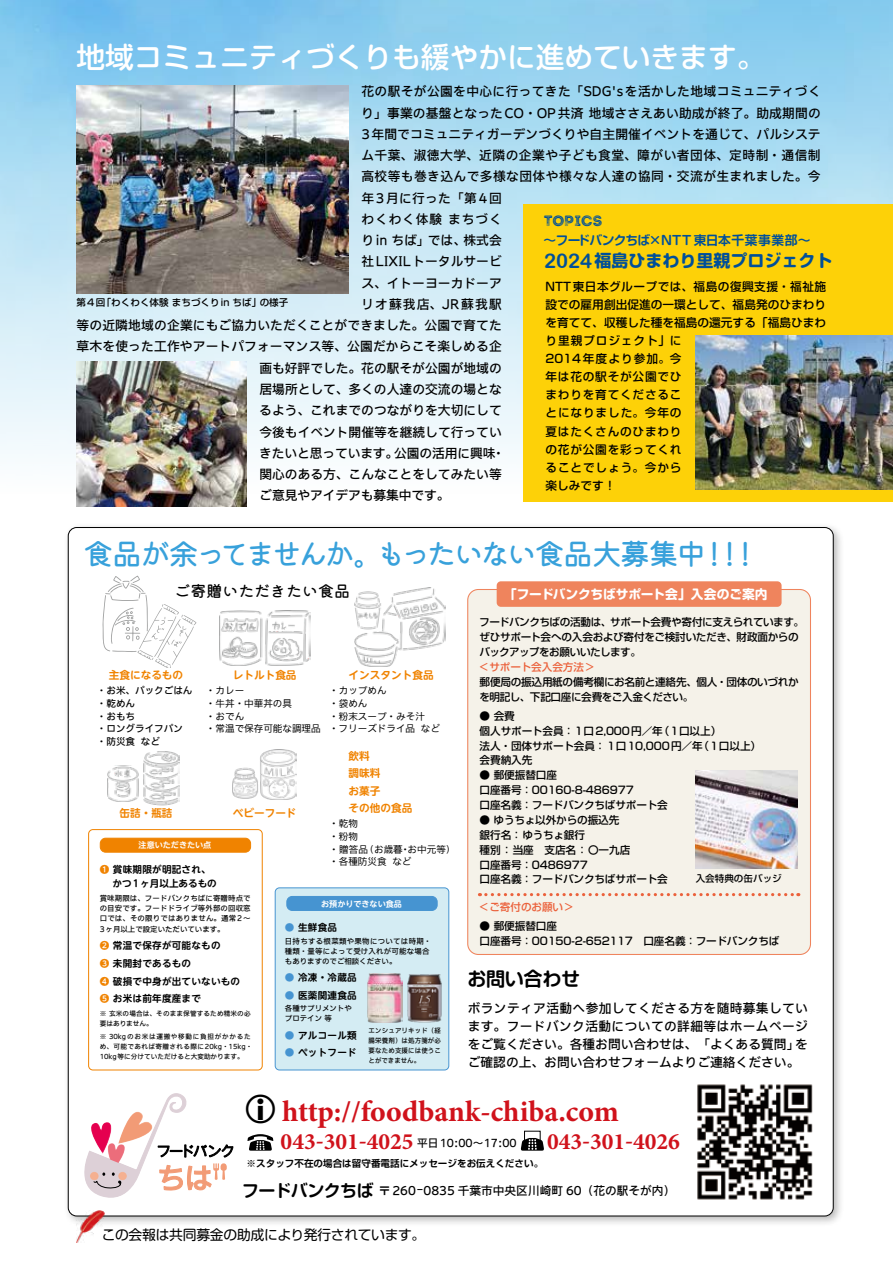
<style>
.page{position:relative;width:893px;height:1263px;background:#fff}
.page>*{position:absolute;margin:0;border:0;box-sizing:border-box;transform-origin:0 0}
.t1{font:29.7px "Mamelon 5 Hi Regular";letter-spacing:-.09em;color:#38a1db}
.t2{font:700 29.7px "Minion Pro";color:#d0121b}
.t3{font:500 28.65px "Soft Go Std";color:#fff}
.t4{font:700 23.4px "Minion Pro";color:#d0121b}
.t5{font:700 19.2px "Soft Go Std De";letter-spacing:-.025em;color:#000}
.t6{font:700 16.95px "Soft Go Std";color:#004f99}
.t7{font:15.9px "Mamelon 5 Hi Regular";color:#000}
.t8{font:14.85px "Intro Rust G Base 2 Line";letter-spacing:.01em;color:#004f99}
.t9{font:13.8px "Soft Go Std";letter-spacing:-.025em;color:#000}
.t10{font:500 12.75px/18.1px "Iwa UCDA Goth Std";letter-spacing:.005em;color:#000;text-align:justify}
.t11{font:500 12.75px "Iwa UCDA Goth Std";letter-spacing:.025em;color:#000}
.t12{font:500 12.75px "Iwa UCDA Goth Std";letter-spacing:.035em;color:#000}
.t13{font:500 12.75px "Iwa UCDA Goth Std";letter-spacing:.03em;color:#000}
.t14{font:700 12.75px "Soft Go Std De";letter-spacing:-.03em;color:#004f99}
.t15{font:700 12.75px "Soft Go Std";letter-spacing:-.015em;color:#fff}
.t16{font:500 12.75px "Iwa UCDA Goth Std";letter-spacing:.08em;color:#000}
.t17{font:500 12.75px "Iwa UCDA Goth Std";letter-spacing:.09em;color:#000}
.t18{font:500 12.75px "Iwa UCDA Goth Std";letter-spacing:.065em;color:#000}
.t19{font:500 11.7px/18px "Soft Go Std";letter-spacing:.065em;color:#000}
.t20{font:500 11.7px "Iwa UCDA Goth Std";color:#000}
.t21{font:500 10.65px/14.9px "Soft Go Std";letter-spacing:-.02em;color:#000}
.t22{font:700 10.65px/17.4px "UD Shin M Go Pr 6 N De";color:#f08300}
.t23{font:500 10.65px "Iwa UCDA Goth Std";color:#000}
.t24{font:500 10.65px "Soft Go Std";letter-spacing:-.01em;color:#eb613b}
.t25{font:700 9.6px/18px "UD Shin M Go Pr 6 N De";letter-spacing:.025em;color:#000}
.t26{font:9.6px/12.8px "Iwa UCDA Goth Std R2";color:#000}
.t27{font:500 9.6px/12.8px "Iwa UCDA Goth Std";color:#000}
.t28{font:500 9.6px "Soft Go Std";color:#000}
.t29{font:700 9.6px "Soft Go Std De";color:#000}
.t30{font:700 8.1px "UD Shin M Go Pr 6 N De";color:#fff}
.t31{font:500 7.5px/10.2px "Iwa UCDA Goth Std";letter-spacing:.015em;color:#000}
.t32{font:500 6.6px/10.1px "Iwa UCDA Goth Std";letter-spacing:.015em;color:#000}
.t33{font:500 6.6px/10.1px "Iwa UCDA Goth Std";letter-spacing:.055em;color:#000}
.s1{font-family:"Arial Rounded MT Bold";font-weight:400;font-size:20.25px}
.s2{color:#f08300}
.s3{color:#4694d1}
.s4{font-family:"Minion Pro";font-weight:700;font-size:23.4px;color:#d0121b}
.s5{font-family:"Soft Go Std De";font-weight:700;font-size:16.95px}
</style>
<div class="page">
<img style="left:0;top:0;width:893px;height:497px">
<div style="left:523px;top:204px;width:370px;height:298px;background:#fdd108"></div>
<div style="left:63px;top:522px;width:782px;height:705px;background:#000;opacity:.29"></div>
<div style="left:68px;top:527px;width:765px;height:689px;background:#fff;border-radius:9px"></div>
<div style="left:88px;top:829px;width:175px;height:241px;border:1px solid #f08300;border-radius:4px"></div>
<div style="left:275px;top:888px;width:174px;height:182px;background:#d4ecf3;border-radius:4px"></div>
<div style="left:275px;top:887px;width:174px;height:183px;border:1px solid #4694d1;border-radius:4px"></div>
<div style="left:100px;top:838px;width:151px;height:14px;background:#f08300;border-radius:5px"></div>
<div style="left:100px;top:838px;width:151px;height:15px;border:1px solid #f08300;border-radius:5px"></div>
<div style="left:287px;top:896px;width:150px;height:14px;background:#4694d1;border-radius:5px"></div>
<div style="left:286px;top:896px;width:152px;height:15px;border:1px solid #4694d1;border-radius:5px"></div>
<img style="left:367px;top:974px;width:36px;height:48px">
<img style="left:407px;top:974px;width:35px;height:48px">
<img style="left:233px;top:749px;width:64px;height:50px">
<svg style="left:102px;top:576px;width:94px;height:92px"></svg>
<img style="left:354px;top:588px;width:91px;height:78px">
<img style="left:219px;top:610px;width:91px;height:55px">
<img style="left:143px;top:751px;width:37px;height:55px">
<img style="left:108px;top:766px;width:31px;height:36px">
<img style="left:77px;top:1211px;width:27px;height:31px">
<div style="left:468px;top:589px;width:342px;height:365px;background:#f5f2e9;border-radius:11px"></div>
<div style="left:497px;top:581px;width:285px;height:26px;background:#ef845d;border-radius:4px"></div>
<img style="left:696px;top:771px;width:102px;height:98px">
<svg style="left:486px;top:893px;width:313px;height:3px"></svg>
<svg style="left:521px;top:1138px;width:23px;height:13px"></svg>
<div style="left:524px;top:1131px;width:17px;height:11px;border:1px solid #000"></div>
<svg style="left:84px;top:1093px;width:150px;height:105px"></svg>
<img style="left:77px;top:85px;width:272px;height:208px">
<img style="left:77px;top:362px;width:170px;height:144px">
<img style="left:695px;top:336px;width:198px;height:153px">
<svg style="left:247px;top:1134px;width:26px;height:17px"></svg>
<img style="left:697px;top:1084px;width:116px;height:116px">
<h2 class="t3" style="left:77px;top:36px;width:690px">地域コミュニティづくりも緩やかに進めていきます。</h2>
<p class="t11" style="left:361px;top:82px;width:461px">花の駅そが公園を中心に行ってきた「SDG'sを活かした地域コミュニティづく</p>
<p class="t10" style="left:361px;top:103px;width:461px">り」事業の基盤となったCO・OP共済 地域ささえあい助成が終了。助成期間の</p>
<p class="t10" style="left:361px;top:124px;width:461px">3年間でコミュニティガーデンづくりや自主開催イベントを通じて、パルシステ</p>
<p class="t12" style="left:361px;top:146px;width:461px">ム千葉、淑徳大学、近隣の企業や子ども食堂、障がい者団体、定時制・通信制</p>
<p class="t13" style="left:361px;top:167px;width:461px">高校等も巻き込んで多様な団体や様々な人達の協同・交流が生まれました。今</p>
<p class="t16" style="left:361px;top:188px;width:142px">年3月に行った「第4回</p>
<p class="t18" style="left:361px;top:210px;width:142px">わくわく体験 まちづく</p>
<p class="t10" style="left:361px;top:230px;width:142px">りin ちば」では、株式会</p>
<p class="t10" style="left:361px;top:252px;width:142px">社LIXILトータルサービ</p>
<p class="t10" style="left:361px;top:273px;width:142px">ス、イトーヨーカドーア</p>
<p class="t17" style="left:361px;top:295px;width:142px">リオ蘇我店、JR蘇我駅</p>
<p class="t10" style="left:77px;top:315px;width:427px">等の近隣地域の企業にもご協力いただくことができました。公園で育てた</p>
<p class="t10" style="left:77px;top:337px;width:427px">草木を使った工作やアートパフォーマンス等、公園だからこそ楽しめる企</p>
<p class="t10" style="left:259px;top:358px;width:244px">画も好評でした。花の駅そが公園が地域の</p>
<p class="t10" style="left:259px;top:379px;width:244px">居場所として、多くの人達の交流の場とな</p>
<p class="t10" style="left:259px;top:400px;width:244px">るよう、これまでのつながりを大切にして</p>
<p class="t10" style="left:259px;top:422px;width:244px">今後もイベント開催等を継続して行ってい</p>
<p class="t10" style="left:259px;top:443px;width:247px">きたいと思っています。公園の活用に興味・</p>
<p class="t10" style="left:259px;top:464px;width:244px">関心のある方、こんなことをしてみたい等</p>
<p class="t10" style="left:259px;top:486px;width:192px">ご意見やアイデアも募集中です。</p>
<p class="t8" style="left:544px;top:212px;width:60px">TOPICS</p>
<p class="t14" style="left:544px;top:231px;width:269px">〜フードバンクちば×NTT 東日本千葉事業部〜</p>
<h3 class="t6" style="left:544px;top:249px;width:290px"><span class="s1">2024</span>福島ひまわり里親プロジェクト</h3>
<p class="t19" style="left:546px;top:277px;width:282px">NTT東日本グループでは､福島の復興支援・福祉施設での雇用創出促進の一環として、福島発のひまわりを育てて、収穫した種を福島の還元する「福島ひまわり里親プロジェクト」に<br>2014年度より参加。今<br>年は花の駅そが公園でひ<br>まわりを育てくださるこ<br>とになりました。今年の<br>夏はたくさんのひまわり<br>の花が公園を彩ってくれ<br>ることでしょう。今から<br>楽しみです！</p>
<p class="t28" style="left:77px;top:296px;width:213px">第4回「わくわく体験 まちづくりin ちば」の様子</p>
<h1 class="t1" style="left:84px;top:535px;width:678px">食品が余ってませんか。もったいない食品大募集中！！！</h1>
<p class="t7" style="left:175px;top:581px;width:177px">ご寄贈いただきたい食品</p>
<p class="t22" style="left:109px;top:666px;width:76px">主食になるもの</p>
<p class="t27" style="left:97px;top:683px;width:97px">・お米、パックごはん・乾めん<br>・おもち<br>・ロングライフパン・防災食 など</p>
<p class="t22" style="left:233px;top:666px;width:65px">レトルト食品</p>
<p class="t26" style="left:206px;top:683px;width:116px">・カレー<br>・牛丼・中華丼の具<br>・おでん<br>・常温で保存可能な調理品</p>
<p class="t22" style="left:349px;top:666px;width:87px">インスタント食品</p>
<p class="t26" style="left:329px;top:683px;width:112px">・カップめん<br>・袋めん<br>・粉末スープ・みそ汁<br>・フリーズドライ品 など</p>
<p class="t22" style="left:349px;top:746px;width:65px">飲料<br>調味料<br>お菓子<br>その他の食品</p>
<p class="t26" style="left:329px;top:816px;width:128px">・乾物<br>・粉物<br>・ 贈答品（お歳暮・お中元等）・各種防災食 など</p>
<p class="t22" style="left:233px;top:804px;width:65px">ベビーフード</p>
<p class="t22" style="left:119px;top:804px;width:55px">缶詰・瓶詰</p>
<p class="t30" style="left:139px;top:838px;width:74px">注意いただきたい点</p>
<p class="t25" style="left:112px;top:861px;width:106px;line-height:14.4px;text-indent:-13px"><span class="s2">❶</span> 賞味期限が明記され、かつ1ヶ月以上あるもの</p>
<p class="t31" style="left:100px;top:892px;width:152px;text-align:justify">賞味期限は、フードバンクちばに寄贈時点での目安です。フードドライブ等外部の回収窓口では、その限りではありません。通常2〜3ヶ月以上で設定いただいています。</p>
<p class="t25" style="left:100px;top:935px;width:142px"><span class="s2">❷</span> 常温で保存が可能なもの<br><span class="s2">❸</span> 未開封であるもの<br><span class="s2">❹</span> 破損で中身が出ていないもの<br><span class="s2">❺</span> お米は前年度産まで</p>
<p class="t32" style="left:100px;top:1008px;width:152px">※ 玄米の場合は、そのまま保管するため精米の必要はありません。</p>
<p class="t33" style="left:100px;top:1031px;width:154px">※ 30kgのお米は運搬や移動に負担がかかるため、可能であれば寄贈される際に20kg・15kg・<br>10kg等に分けていただけると大変助かります。</p>
<p class="t30" style="left:321px;top:896px;width:82px">お預かりできない食品</p>
<p class="t25" style="left:285px;top:918px;width:54px"><span class="s3">●</span> 生鮮食品</p>
<p class="t31" style="left:285px;top:935px;width:148px">日持ちする根菜類や果物については時期・種類・量等によって受け入れが可能な場合もありますのでご相談ください。</p>
<p class="t25" style="left:285px;top:968px;width:73px"><span class="s3">●</span> 冷凍・冷蔵品</p>
<p class="t25" style="left:285px;top:985px;width:73px"><span class="s3">●</span> 医薬関連食品</p>
<p class="t31" style="left:285px;top:1003px;width:68px">各種サプリメントやプロテイン 等</p>
<p class="t25" style="left:285px;top:1025px;width:73px"><span class="s3">●</span> アルコール類</p>
<p class="t25" style="left:285px;top:1043px;width:73px"><span class="s3">●</span> ペットフード</p>
<p class="t32" style="left:369px;top:1025px;width:74px;text-align:justify">エンシュアリキッド（経腸栄養剤）は処方箋が必要なため支援には使うことができません。</p>
<p class="t15" style="left:504px;top:585px;width:265px">「フードバンクちばサポート会」入会のご案内</p>
<p class="t21" style="left:479px;top:614px;width:326px">フードバンクちばの活動は、サポート会費や寄付に支えられています。ぜひサポート会への入会および寄付をご検討いただき、財政面からのバックアップをお願いいたします。</p>
<p class="t24" style="left:480px;top:659px;width:116px">&lt;サポート会入会方法&gt;</p>
<p class="t21" style="left:479px;top:673px;width:321px">郵便局の振込用紙の備考欄にお名前と連絡先、個人・団体のいづれかを明記し、下記口座に会費をご入金ください。</p>
<p class="t21" style="left:480px;top:707px;width:283px">● 会費<br>個人サポート会員：１口2,000円／年（１口以上）<br>法人・団体サポート会員： １口10,000円／年（１口以上）会費納入先</p>
<p class="t21" style="left:480px;top:767px;width:190px">● 郵便振替口座<br>口座番号：00160-8-486977<br>口座名義：フードバンクちばサポート会</p>
<p class="t21" style="left:480px;top:811px;width:190px">● ゆうちょ以外からの振込先<br>銀行名： ゆうちょ銀行<br>種別 ： 当座　支店名 ： 〇一九店<br>口座番号：0486977<br>口座名義：フードバンクちばサポート会</p>
<p class="t24" style="left:480px;top:899px;width:95px">&lt;ご寄付のお願い&gt;</p>
<p class="t21" style="left:480px;top:918px;width:301px">● 郵便振替口座<br>口座番号：00150-2-652117 口座名義：フードバンクちば</p>
<p class="t28" style="left:696px;top:872px;width:88px">入会特典の缶バッジ</p>
<h3 class="t5" style="left:467px;top:965px;width:114px">お問い合わせ</h3>
<p class="t10" style="left:468px;top:998px;width:342px">ボランティア活動へ参加してくださる方を随時募集しています。フードバンク活動についての詳細等はホームページをご覧ください。各種お問い合わせは、「よくある質問」をご確認の上、お問い合わせフォームよりご連絡ください。</p>
<h1 class="t2" style="left:282px;top:1090px;width:338px">http://foodbank-chiba.com</h1>
<p class="t23" style="left:281px;top:1135px;width:237px"><span class="s4">043-301-4025</span> 平日10:00〜17:00</p>
<h3 class="t4" style="left:547px;top:1125px;width:134px">043-301-4026</h3>
<p class="t29" style="left:247px;top:1157px;width:298px">※スタッフ不在の場合は留守番電話にメッセージをお伝えください。</p>
<p class="t20" style="left:242px;top:1182px;width:435px"><span class="s5">フードバンクちば</span>〒 260-0835 千葉市中央区川崎町 60（花の駅そが内）</p>
<p class="t9" style="left:102px;top:1225px;width:325px">この会報は共同募金の助成により発行されています。</p>
</div>
